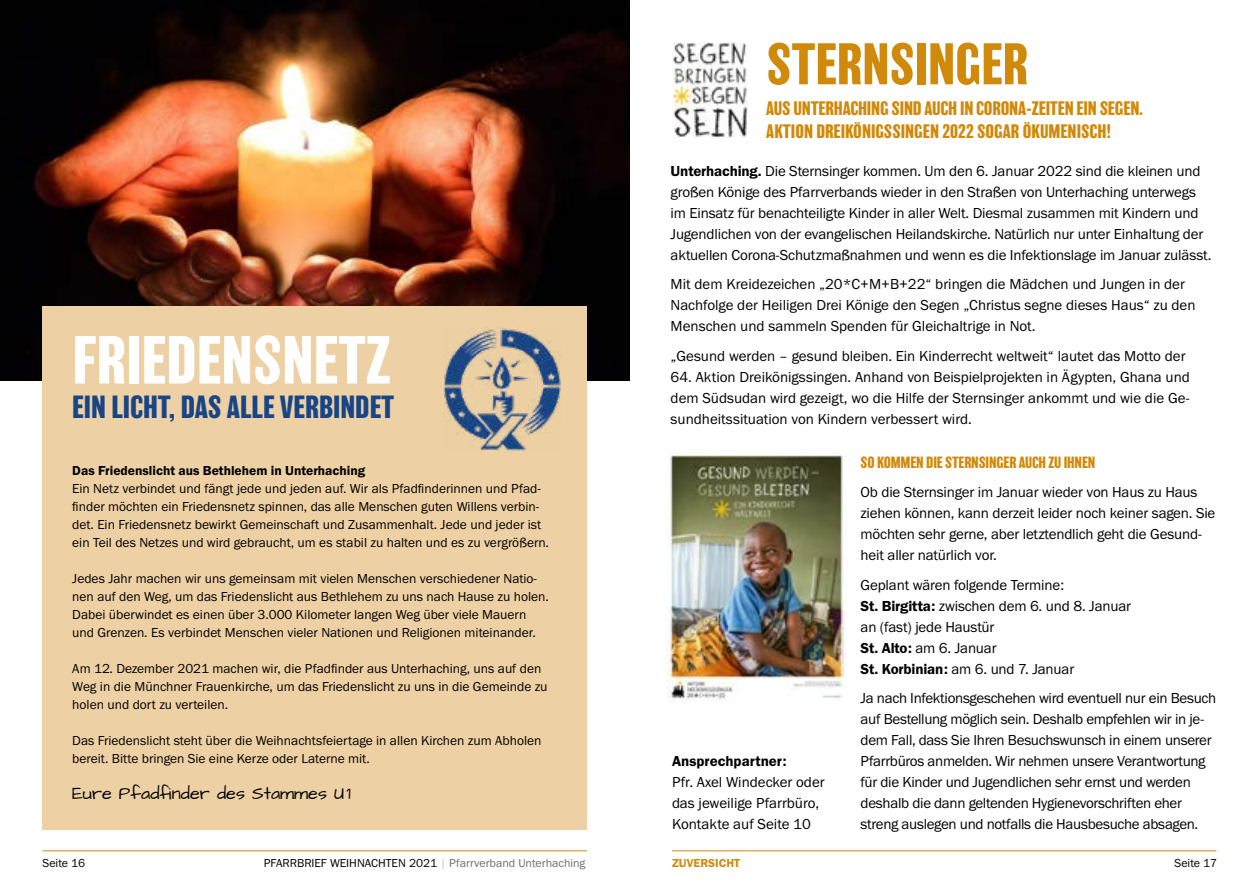
<style>
.page{position:relative;width:1259px;height:893px;background:#fff}
.page>*{position:absolute;margin:0;border:0;box-sizing:border-box;transform-origin:0 0}
.t1{font:700 62.55px "Balboa";color:#fff}
.t2{font:700 54px "Balboa";color:#d1890a}
.t3{font:700 29.55px "Balboa";color:#184586}
.t4{font:700 18px/22.5px "Balboa";letter-spacing:-.01em;color:#d1890a}
.t5{font:18px "Architects Daughter";color:#000}
.t6{font:15px/21px "Franklin Gothic URW Boo";letter-spacing:-.01em;color:#000}
.t7{font:700 15px "Balboa";letter-spacing:-.01em;color:#d1890a}
.t8{font:15px "Franklin Gothic URW Dem";color:#000}
.t9{font:13.5px/18px "Franklin Gothic URW Boo";color:#000}
.t10{font:13.5px "Franklin Gothic URW Dem";color:#000}
.t11{font:12px "Franklin Gothic URW Boo";color:#000}
.t12{font:12px "Franklin Gothic URW Dem";color:#d1890a}
.s1{font-family:"Franklin Gothic URW Dem"}
.s2{color:#c5c6c6}
.s3{color:#6e6e6e}
</style>
<div class="page">
<hr style="left:43px;top:850px;width:544px;height:1px;background:#d1890a">
<hr style="left:672px;top:850px;width:544px;height:1px;background:#d1890a">
<img style="left:0;top:0;width:629px;height:380px">
<div style="left:43px;top:306px;width:544px;height:523px;background:#edd0a4"></div>
<img style="left:443px;top:327px;width:117px;height:124px">
<img style="left:666px;top:452px;width:180px;height:248px">
<img style="left:672px;top:43px;width:75px;height:94px">
<h1 class="t1" style="left:72px;top:324px;width:320px">FRIEDENSNETZ</h1>
<h3 class="t3" style="left:72px;top:390px;width:323px">EIN LICHT, DAS ALLE VERBINDET</h3>
<p class="t10" style="left:72px;top:463px;width:294px">Das Friedenslicht aus Bethlehem in Unterhaching</p>
<p class="t9" style="left:72px;top:480px;width:478px">Ein Netz verbindet und fängt jede und jeden auf. Wir als Pfadfinderinnen und Pfad&shy;finder möchten ein Friedensnetz spinnen, das alle Menschen guten Willens verbin&shy;det. Ein Friedensnetz bewirkt Gemeinschaft und Zusammenhalt. Jede und jeder ist ein Teil des Netzes und wird gebraucht, um es stabil zu halten und es zu vergrößern.</p>
<p class="t9" style="left:72px;top:570px;width:478px">Jedes Jahr machen wir uns gemeinsam mit vielen Menschen verschiedener Natio&shy;nen auf den Weg, um das Friedenslicht aus Bethlehem zu uns nach Hause zu holen.<br>Dabei überwindet es einen über 3.000 Kilometer langen Weg über viele Mauern und Grenzen. Es verbindet Menschen vieler Nationen und Religionen miteinander.</p>
<p class="t9" style="left:72px;top:660px;width:477px">Am 12. Dezember 2021 machen wir, die Pfadfinder aus Unterhaching, uns auf den<br>Weg in die Münchner Frauenkirche, um das Friedenslicht zu uns in die Gemeinde zu holen und dort zu verteilen.</p>
<p class="t9" style="left:72px;top:732px;width:471px">Das Friedenslicht steht über die Weihnachtsfeiertage in allen Kirchen zum Abholen bereit. Bitte bringen Sie eine Kerze oder Laterne mit.</p>
<p class="t5" style="left:72px;top:782px;width:280px">Eure Pfadfinder des Stammes U 1</p>
<h2 class="t2" style="left:766px;top:33px;width:263px">STERNSINGER</h2>
<p class="t4" style="left:766px;top:97px;width:378px">AUS UNTERHACHING SIND AUCH IN CORONA-ZEITEN EIN SEGEN.<br>AKTION DREIKÖNIGSSINGEN 2022 SOGAR ÖKUMENISCH!</p>
<p class="t6" style="left:670px;top:160px;width:542px"><span class="s1">Unterhaching.</span> Die Sternsinger kommen. Um den 6. Januar 2022 sind die kleinen und großen Könige des Pfarrverbands wieder in den Straßen von Unterhaching unterwegs im Einsatz für benachteiligte Kinder in aller Welt. Diesmal zusammen mit Kindern und Jugendlichen von der evangelischen Heilandskirche. Natürlich nur unter Einhaltung der aktuellen Corona-Schutzmaßnahmen und wenn es die Infektionslage im Januar zulässt.</p>
<p class="t6" style="left:670px;top:274px;width:526px">Mit dem Kreidezeichen „20*C+M+B+22“ bringen die Mädchen und Jungen in der<br>Nachfolge der Heiligen Drei Könige den Segen „Christus segne dieses Haus“ zu den<br>Menschen und sammeln Spenden für Gleichaltrige in Not.</p>
<p class="t6" style="left:670px;top:345px;width:516px">„Gesund werden – gesund bleiben. Ein Kinderrecht weltweit“ lautet das Motto der</p>
<p class="t6" style="left:670px;top:366px;width:521px;text-align:justify">64. Aktion Dreikönigssingen. Anhand von Beispielprojekten in Ägypten, Ghana und dem Südsudan wird gezeigt, wo die Hilfe der Sternsinger ankommt und wie die Ge&shy;sundheitssituation von Kindern verbessert wird.</p>
<p class="t7" style="left:860px;top:453px;width:236px">SO KOMMEN DIE STERNSINGER AUCH ZU IHNEN</p>
<p class="t6" style="left:860px;top:481px;width:356px">Ob die Sternsinger im Januar wieder von Haus zu Haus ziehen können, kann derzeit leider noch keiner sagen. Sie möchten sehr gerne, aber letztendlich geht die Gesund&shy;heit aller natürlich vor.</p>
<p class="t6" style="left:860px;top:574px;width:272px">Geplant wären folgende Termine:<br><span class="s1">St. Birgitta:</span> zwischen dem 6. und 8. Januar an (fast) jede Haustür<br><span class="s1">St. Alto:</span> am 6. Januar<br><span class="s1">St. Korbinian:</span> am 6. und 7. Januar</p>
<p class="t6" style="left:860px;top:687px;width:357px">Ja nach Infektionsgeschehen wird eventuell nur ein Besuch auf Bestellung möglich sein. Deshalb empfehlen wir in je&shy;dem Fall, dass Sie Ihren Besuchswunsch in einem unserer Pfarrbüros anmelden. Wir nehmen unsere Verantwortung für die Kinder und Jugendlichen sehr ernst und werden deshalb die dann geltenden Hygienevorschriften eher streng auslegen und notfalls die Hausbesuche absagen.</p>
<p class="t8" style="left:672px;top:752px;width:116px">Ansprechpartner:</p>
<p class="t6" style="left:672px;top:771px;width:154px">Pfr. Axel Windecker oder das jeweilige Pfarrbüro,<br>Kontakte auf Seite 10</p>
<p class="t11" style="left:43px;top:855px;width:44px">Seite 16</p>
<p class="t11" style="left:264px;top:855px;width:323px">PFARRBRIEF WEIHNACHTEN 2021 <span class="s2">|</span> <span class="s3">Pfarrverband Unterhaching</span></p>
<p class="t12" style="left:672px;top:856px;width:69px">ZUVERSICHT</p>
<p class="t11" style="left:1174px;top:855px;width:44px">Seite 17</p>
</div>
